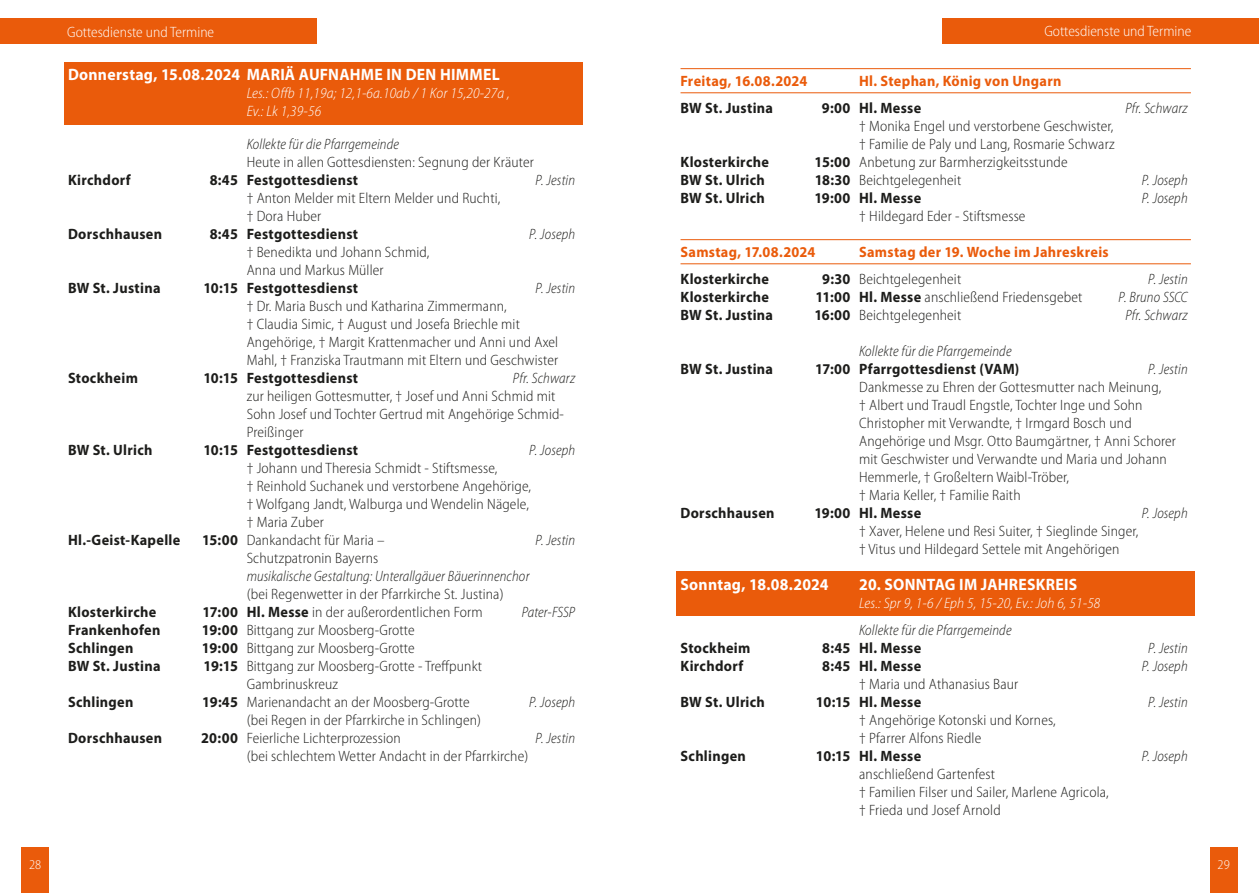
<style>
.page{position:relative;width:1259px;height:893px;background:#fff}
.page>*{position:absolute;margin:0;border:0;box-sizing:border-box;transform-origin:0 0}
.t1{font:700 16.5px "Myriad Pro";letter-spacing:.015em;color:#fff;scale:.95 1}
.t2{font:300 semi-condensed 15px/18px "Myriad Pro";letter-spacing:.01em;color:#1d1d1b}
.t3{font:700 15px "Myriad Pro";letter-spacing:.02em;color:#1d1d1b;scale:.95 1}
.t4{font:italic 300 semi-condensed 15px "Myriad Pro";letter-spacing:.01em;color:#1d1d1b;scale:.95 1}
.t5{font:italic 300 semi-condensed 15px/18px "Myriad Pro";letter-spacing:.01em;color:#fff}
.t6{font:700 15px "Myriad Pro";letter-spacing:.02em;color:#ea5b0b;scale:.95 1}
.t7{font:300 semi-condensed 15px "Myriad Pro";color:#fff}
.t8{font:300 semi-condensed 13.5px "Myriad Pro";color:#fff}
.s1{font-weight:700;font-stretch:normal}
</style>
<div class="page">
<div style="left:0;top:18px;width:317px;height:26px;background:#ea5b0b"></div>
<div style="left:942px;top:18px;width:317px;height:26px;background:#ea5b0b"></div>
<div style="left:21px;top:847px;width:28px;height:46px;background:#ea5b0b"></div>
<div style="left:1209px;top:847px;width:28px;height:46px;background:#ea5b0b"></div>
<div style="left:64px;top:62px;width:519px;height:62px;background:#ea5b0b"></div>
<hr style="left:680px;top:68px;width:511px;height:1px;background:#ea5b0b">
<hr style="left:680px;top:92px;width:511px;height:1px;background:#ea5b0b">
<hr style="left:680px;top:239px;width:511px;height:1px;background:#ea5b0b">
<hr style="left:680px;top:263px;width:511px;height:1px;background:#ea5b0b">
<div style="left:676px;top:571px;width:519px;height:45px;background:#ea5b0b"></div>
<p class="t7" style="left:67px;top:24px;width:148px">Gottesdienste und Termine</p>
<p class="t7" style="left:1044px;top:23px;width:148px">Gottesdienste und Termine</p>
<p class="t1" style="left:68px;top:66px;width:456px">Donnerstag, 15.08.2024 MARIÄ AUFNAHME IN DEN HIMMEL</p>
<p class="t5" style="left:247px;top:85px;width:265px">Les.: Offb 11,19a; 12,1-6a.10ab / 1 Kor 15,20-27a ,<br>Ev.: Lk 1,39-56</p>
<p class="t4" style="left:247px;top:136px;width:162px">Kollekte für die Pfarrgemeinde</p>
<p class="t2" style="left:247px;top:153px;width:289px">Heute in allen Gottesdiensten: Segnung der Kräuter</p>
<p class="t3" style="left:68px;top:172px;width:67px">Kirchdorf</p>
<p class="t3" style="left:210px;top:172px;width:158px">8:45 Festgottesdienst</p>
<p class="t4" style="left:535px;top:172px;width:43px">P. Jestin</p>
<p class="t2" style="left:247px;top:189px;width:255px">† Anton Melder mit Eltern Melder und Ruchti, † Dora Huber</p>
<p class="t3" style="left:68px;top:226px;width:101px">Dorschhausen</p>
<p class="t3" style="left:210px;top:226px;width:158px">8:45 Festgottesdienst</p>
<p class="t4" style="left:529px;top:226px;width:50px">P. Joseph</p>
<p class="t2" style="left:247px;top:243px;width:184px">† Benedikta und Johann Schmid,<br>Anna und Markus Müller</p>
<p class="t3" style="left:68px;top:280px;width:99px">BW St. Justina</p>
<p class="t3" style="left:203px;top:280px;width:164px">10:15 Festgottesdienst</p>
<p class="t4" style="left:535px;top:280px;width:43px">P. Jestin</p>
<p class="t2" style="left:247px;top:297px;width:313px">† Dr. Maria Busch und Katharina Zimmermann,<br>† Claudia Simic, † August und Josefa Briechle mit Angehörige, † Margit Krattenmacher und Anni und Axel Mahl, † Franziska Trautmann mit Eltern und Geschwister</p>
<p class="t3" style="left:68px;top:370px;width:75px">Stockheim</p>
<p class="t3" style="left:203px;top:370px;width:164px">10:15 Festgottesdienst</p>
<p class="t4" style="left:513px;top:370px;width:67px">Pfr. Schwarz</p>
<p class="t2" style="left:247px;top:387px;width:319px">zur heiligen Gottesmutter, † Josef und Anni Schmid mit<br>Sohn Josef und Tochter Gertrud mit Angehörige Schmid-<br>Preißinger</p>
<p class="t3" style="left:68px;top:442px;width:90px">BW St. Ulrich</p>
<p class="t3" style="left:203px;top:442px;width:164px">10:15 Festgottesdienst</p>
<p class="t4" style="left:529px;top:442px;width:50px">P. Joseph</p>
<p class="t2" style="left:247px;top:459px;width:286px">† Johann und Theresia Schmidt - Stiftsmesse,<br>† Reinhold Suchanek und verstorbene Angehörige, † Wolfgang Jandt, Walburga und Wendelin Nägele, † Maria Zuber</p>
<p class="t3" style="left:68px;top:532px;width:120px">Hl.-Geist-Kapelle</p>
<p class="t2" style="left:202px;top:531px;width:184px"><span class="s1">15:00</span> Dankandacht für Maria –</p>
<p class="t4" style="left:535px;top:532px;width:43px">P. Jestin</p>
<p class="t2" style="left:247px;top:549px;width:133px">Schutzpatronin Bayerns</p>
<p class="t4" style="left:247px;top:568px;width:299px">musikalische Gestaltung: Unterallgäuer Bäuerinnenchor</p>
<p class="t2" style="left:247px;top:585px;width:258px">(bei Regenwetter in der Pfarrkirche St. Justina)</p>
<p class="t3" style="left:68px;top:604px;width:95px">Klosterkirche</p>
<p class="t2" style="left:203px;top:603px;width:281px"><span class="s1">17:00 Hl. Messe</span> in der außerordentlichen Form</p>
<p class="t4" style="left:522px;top:604px;width:58px">Pater-FSSP</p>
<p class="t3" style="left:68px;top:622px;width:99px">Frankenhofen</p>
<p class="t2" style="left:202px;top:621px;width:214px"><span class="s1">19:00</span> Bittgang zur Moosberg-Grotte</p>
<p class="t3" style="left:68px;top:640px;width:70px">Schlingen</p>
<p class="t2" style="left:202px;top:639px;width:214px"><span class="s1">19:00</span> Bittgang zur Moosberg-Grotte</p>
<p class="t3" style="left:68px;top:658px;width:99px">BW St. Justina</p>
<p class="t2" style="left:247px;top:657px;width:237px;text-indent:-43px"><span class="s1">19:15</span> Bittgang zur Moosberg-Grotte - Treffpunkt<br>Gambrinuskreuz</p>
<p class="t3" style="left:68px;top:694px;width:70px">Schlingen</p>
<p class="t2" style="left:202px;top:693px;width:269px"><span class="s1">19:45</span> Marienandacht an der Moosberg-Grotte</p>
<p class="t4" style="left:529px;top:694px;width:50px">P. Joseph</p>
<p class="t2" style="left:247px;top:711px;width:236px">(bei Regen in der Pfarrkirche in Schlingen)</p>
<p class="t3" style="left:68px;top:730px;width:101px">Dorschhausen</p>
<p class="t2" style="left:201px;top:729px;width:201px"><span class="s1">20:00</span> Feierliche Lichterprozession</p>
<p class="t4" style="left:535px;top:730px;width:43px">P. Jestin</p>
<p class="t2" style="left:247px;top:747px;width:283px">(bei schlechtem Wetter Andacht in der Pfarrkirche)</p>
<p class="t6" style="left:680px;top:73px;width:135px">Freitag, 16.08.2024</p>
<p class="t6" style="left:859px;top:73px;width:214px">Hl. Stephan, König von Ungarn</p>
<p class="t3" style="left:680px;top:100px;width:99px">BW St. Justina</p>
<p class="t3" style="left:822px;top:100px;width:106px">9:00 Hl. Messe</p>
<p class="t4" style="left:1125px;top:100px;width:67px">Pfr. Schwarz</p>
<p class="t2" style="left:859px;top:117px;width:257px">† Monika Engel und verstorbene Geschwister, † Familie de Paly und Lang, Rosmarie Schwarz</p>
<p class="t3" style="left:680px;top:154px;width:95px">Klosterkirche</p>
<p class="t2" style="left:814px;top:153px;width:254px"><span class="s1">15:00</span> Anbetung zur Barmherzigkeitsstunde</p>
<p class="t3" style="left:680px;top:172px;width:90px">BW St. Ulrich</p>
<p class="t2" style="left:815px;top:171px;width:148px"><span class="s1">18:30</span> Beichtgelegenheit</p>
<p class="t4" style="left:1141px;top:172px;width:50px">P. Joseph</p>
<p class="t3" style="left:680px;top:190px;width:90px">BW St. Ulrich</p>
<p class="t3" style="left:814px;top:190px;width:114px">19:00 Hl. Messe</p>
<p class="t4" style="left:1141px;top:190px;width:50px">P. Joseph</p>
<p class="t2" style="left:859px;top:207px;width:168px">† Hildegard Eder - Stiftsmesse</p>
<p class="t6" style="left:680px;top:244px;width:143px">Samstag, 17.08.2024</p>
<p class="t6" style="left:859px;top:244px;width:264px">Samstag der 19. Woche im Jahreskreis</p>
<p class="t3" style="left:680px;top:271px;width:95px">Klosterkirche</p>
<p class="t2" style="left:822px;top:270px;width:140px"><span class="s1">9:30</span> Beichtgelegenheit</p>
<p class="t4" style="left:1148px;top:271px;width:43px">P. Jestin</p>
<p class="t3" style="left:680px;top:289px;width:95px">Klosterkirche</p>
<p class="t2" style="left:815px;top:288px;width:268px"><span class="s1">11:00 Hl. Messe</span> anschließend Friedensgebet</p>
<p class="t4" style="left:1118px;top:289px;width:74px">P. Bruno SSCC</p>
<p class="t3" style="left:680px;top:307px;width:99px">BW St. Justina</p>
<p class="t2" style="left:814px;top:306px;width:148px"><span class="s1">16:00</span> Beichtgelegenheit</p>
<p class="t4" style="left:1125px;top:307px;width:67px">Pfr. Schwarz</p>
<p class="t4" style="left:859px;top:343px;width:162px">Kollekte für die Pfarrgemeinde</p>
<p class="t3" style="left:680px;top:361px;width:99px">BW St. Justina</p>
<p class="t3" style="left:815px;top:361px;width:216px">17:00 Pfarrgottesdienst (VAM)</p>
<p class="t4" style="left:1148px;top:361px;width:43px">P. Jestin</p>
<p class="t2" style="left:859px;top:378px;width:318px">Dankmesse zu Ehren der Gottesmutter nach Meinung,<br>† Albert und Traudl Engstle, Tochter Inge und Sohn Christopher mit Verwandte, † Irmgard Bosch und Angehörige und Msgr. Otto Baumgärtner, † Anni Schorer mit Geschwister und Verwandte und Maria und Johann Hemmerle, † Großeltern Waibl-Tröber,<br>† Maria Keller, † Familie Raith</p>
<p class="t3" style="left:680px;top:505px;width:101px">Dorschhausen</p>
<p class="t3" style="left:814px;top:505px;width:114px">19:00 Hl. Messe</p>
<p class="t4" style="left:1141px;top:505px;width:50px">P. Joseph</p>
<p class="t2" style="left:859px;top:522px;width:281px">† Xaver, Helene und Resi Suiter, † Sieglinde Singer, † Vitus und Hildegard Settele mit Angehörigen</p>
<p class="t1" style="left:680px;top:575px;width:157px">Sonntag, 18.08.2024</p>
<p class="t1" style="left:859px;top:575px;width:231px">20. SONNTAG IM JAHRESKREIS</p>
<p class="t5" style="left:859px;top:594px;width:243px">Les.: Spr 9, 1-6 / Eph 5, 15-20, Ev.: Joh 6, 51-58</p>
<p class="t4" style="left:859px;top:622px;width:162px">Kollekte für die Pfarrgemeinde</p>
<p class="t3" style="left:680px;top:640px;width:75px">Stockheim</p>
<p class="t3" style="left:822px;top:640px;width:106px">8:45 Hl. Messe</p>
<p class="t4" style="left:1148px;top:640px;width:43px">P. Jestin</p>
<p class="t3" style="left:680px;top:658px;width:67px">Kirchdorf</p>
<p class="t3" style="left:822px;top:658px;width:106px">8:45 Hl. Messe</p>
<p class="t4" style="left:1141px;top:658px;width:50px">P. Joseph</p>
<p class="t2" style="left:859px;top:675px;width:161px">† Maria und Athanasius Baur</p>
<p class="t3" style="left:680px;top:694px;width:90px">BW St. Ulrich</p>
<p class="t3" style="left:816px;top:694px;width:112px">10:15 Hl. Messe</p>
<p class="t4" style="left:1148px;top:694px;width:43px">P. Jestin</p>
<p class="t2" style="left:859px;top:711px;width:198px">† Angehörige Kotonski und Kornes, † Pfarrer Alfons Riedle</p>
<p class="t3" style="left:680px;top:748px;width:70px">Schlingen</p>
<p class="t3" style="left:816px;top:748px;width:112px">10:15 Hl. Messe</p>
<p class="t4" style="left:1141px;top:748px;width:50px">P. Joseph</p>
<p class="t2" style="left:859px;top:765px;width:251px">anschließend Gartenfest<br>† Familien Filser und Sailer, Marlene Agricola, † Frieda und Josef Arnold</p>
<p class="t8" style="left:29px;top:857px;width:14px">28</p>
<p class="t8" style="left:1217px;top:857px;width:14px">29</p>
</div>
